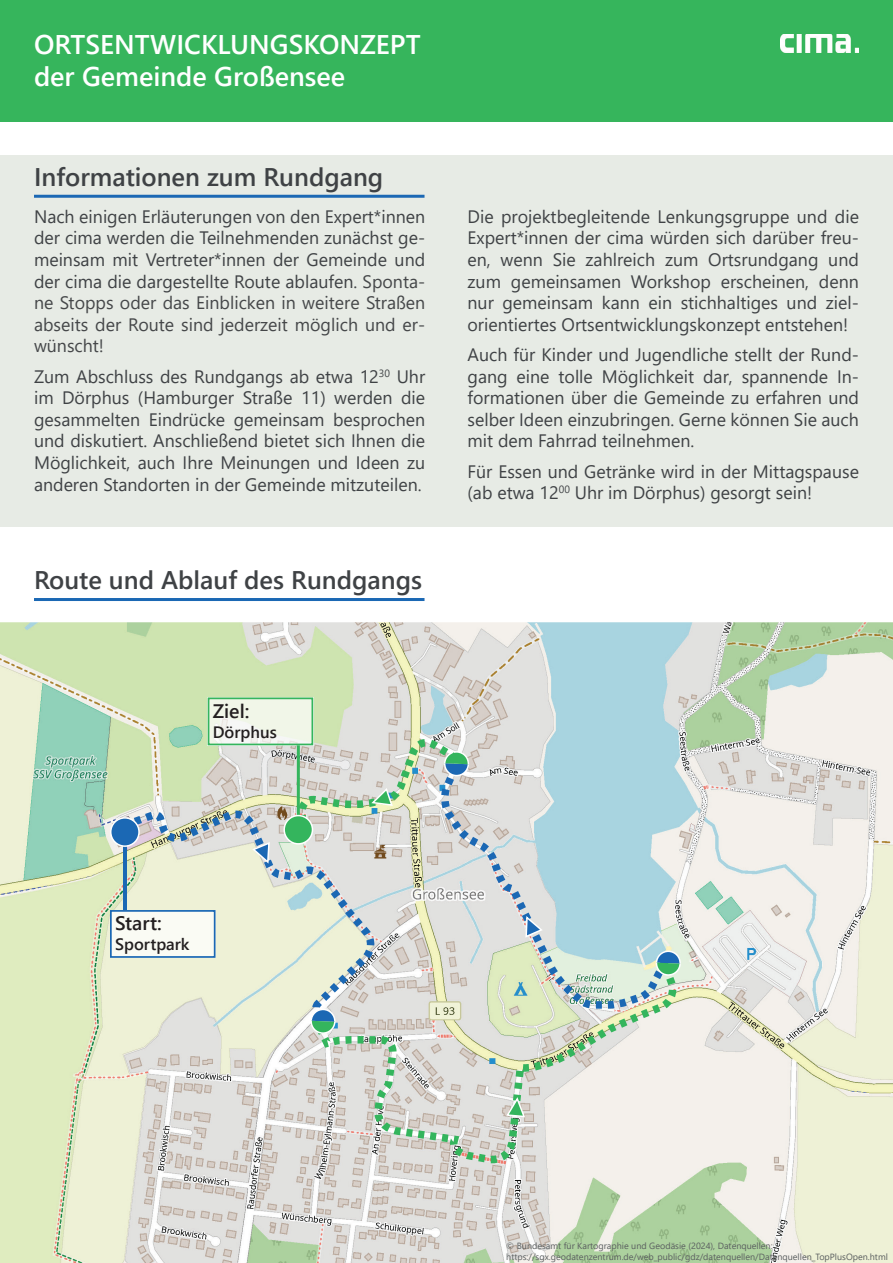
<style>
.page{position:relative;width:893px;height:1263px;background:#fff}
.page>*{position:absolute;margin:0;border:0;box-sizing:border-box;transform-origin:0 0}
.t1{font:600 27px/32.4px "Segoe UI";color:#fff}
.t2{font:600 25.5px "Segoe UI";color:#3f4245}
.t3{font:600 19.5px "Segoe UI";color:#231f20}
.t4{font:18px/21.6px "Segoe UI";color:#3f4245;text-align:justify}
.t5{font:600 16.5px "Segoe UI";color:#231f20}
.t6{font:9px/10.8px "Segoe UI";color:#5a5e5f}
.s1{color:#454749}
</style>
<div class="page">
<img style="left:0;top:622px;width:893px;height:641px">
<div style="left:0;top:0;width:893px;height:122px;background:#36b55c"></div>
<img style="left:780px;top:34px;width:79px;height:18px">
<div style="left:0;top:155px;width:893px;height:372px;background:#e7ebe5"></div>
<hr style="left:34px;top:195px;width:390px;height:3px;background:#1b68b4">
<hr style="left:34px;top:598px;width:390px;height:3px;background:#1b68b4">
<img style="left:211px;top:700px;width:99px;height:42px">
<div style="left:208px;top:697px;width:105px;height:48px;border:2px solid #34b55d"></div>
<svg style="left:114px;top:802px;width:269px;height:229px"></svg>
<svg style="left:251px;top:841px;width:20px;height:23px"></svg>
<svg style="left:310px;top:955px;width:370px;height:214px"></svg>
<svg style="left:310px;top:1007px;width:26px;height:28px"></svg>
<svg style="left:505px;top:1097px;width:21px;height:21px"></svg>
<svg style="left:434px;top:745px;width:241px;height:268px"></svg>
<svg style="left:655px;top:949px;width:27px;height:28px"></svg>
<div style="left:111px;top:818px;width:28px;height:28px;background:#1b68b4;border-radius:50%"></div>
<div style="left:110px;top:817px;width:30px;height:30px;border:2px solid #fff;border-radius:50%"></div>
<svg style="left:525px;top:915px;width:19px;height:24px"></svg>
<svg style="left:295px;top:729px;width:175px;height:108px"></svg>
<hr style="left:297px;top:745px;width:3px;height:78px;background:#34b55d">
<div style="left:113px;top:913px;width:100px;height:42px;background:#fafbf4"></div>
<div style="left:110px;top:910px;width:106px;height:48px;border:2px solid #1b68b4"></div>
<div style="left:284px;top:815px;width:28px;height:29px;background:#34b55d;border-radius:50%"></div>
<div style="left:283px;top:815px;width:30px;height:29px;border:2px solid #fff;border-radius:50%"></div>
<h1 class="t1" style="left:34px;top:26px;width:388px">ORTSENTWICKLUNGSKONZEPT der Gemeinde Großensee</h1>
<h2 class="t2" style="left:34px;top:153px;width:351px">Informationen zum Rundgang</h2>
<p class="t4" style="left:34px;top:204px;width:393px">Nach einigen Erläuterungen von den Expert*innen der cima werden die Teilnehmenden zunächst ge&shy;meinsam mit Vertreter*innen der Gemeinde und der cima die dargestellte Route ablaufen. <span class="s1">Sponta&shy;ne Stopps oder das Einblicken in weitere Straßen abseits der Route sind jederzeit möglich und er&shy;wünscht!</span></p>
<p class="t4" style="left:34px;top:364px;width:393px">Zum Abschluss des Rundgangs ab etwa 12<sup>30</sup> Uhr im Dörphus (Hamburger Straße 11) werden die gesammelten Eindrücke gemeinsam besprochen und diskutiert. Anschließend bietet sich Ihnen die Möglichkeit, auch Ihre Meinungen und Ideen zu anderen Standorten in der Gemeinde mitzuteilen.</p>
<h2 class="t2" style="left:34px;top:556px;width:390px">Route und Ablauf des Rundgangs</h2>
<p class="t4" style="left:468px;top:204px;width:393px">Die projektbegleitende Lenkungsgruppe und die Expert*innen der cima würden sich darüber freu&shy;en, wenn Sie zahlreich zum Ortsrundgang und zum gemeinsamen Workshop erscheinen, denn nur gemeinsam kann ein stichhaltiges und ziel&shy;orientiertes Ortsentwicklungskonzept entstehen!</p>
<p class="t4" style="left:468px;top:342px;width:393px">Auch für Kinder und Jugendliche stellt der Rund&shy;gang eine tolle Möglichkeit dar, spannende In&shy;formationen über die Gemeinde zu erfahren und selber Ideen einzubringen. Gerne können Sie auch mit dem Fahrrad teilnehmen.</p>
<p class="t4" style="left:468px;top:459px;width:393px">Für Essen und Getränke wird in der Mittagspause (ab etwa 12<sup>00</sup> Uhr im Dörphus) gesorgt sein!</p>
<p class="t3" style="left:213px;top:692px;width:38px">Ziel:</p>
<p class="t5" style="left:213px;top:716px;width:66px">Dörphus</p>
<p class="t3" style="left:115px;top:905px;width:48px">Start:</p>
<p class="t5" style="left:115px;top:929px;width:76px">Sportpark</p>
<p class="t6" style="left:506px;top:1240px;width:383px">© Bundesamt für Kartographie und Geodäsie (2024), Datenquellen: https://sgx.geodatenzentrum.de/web_public/gdz/datenquellen/Datenquellen_TopPlusOpen.html</p>
</div>
